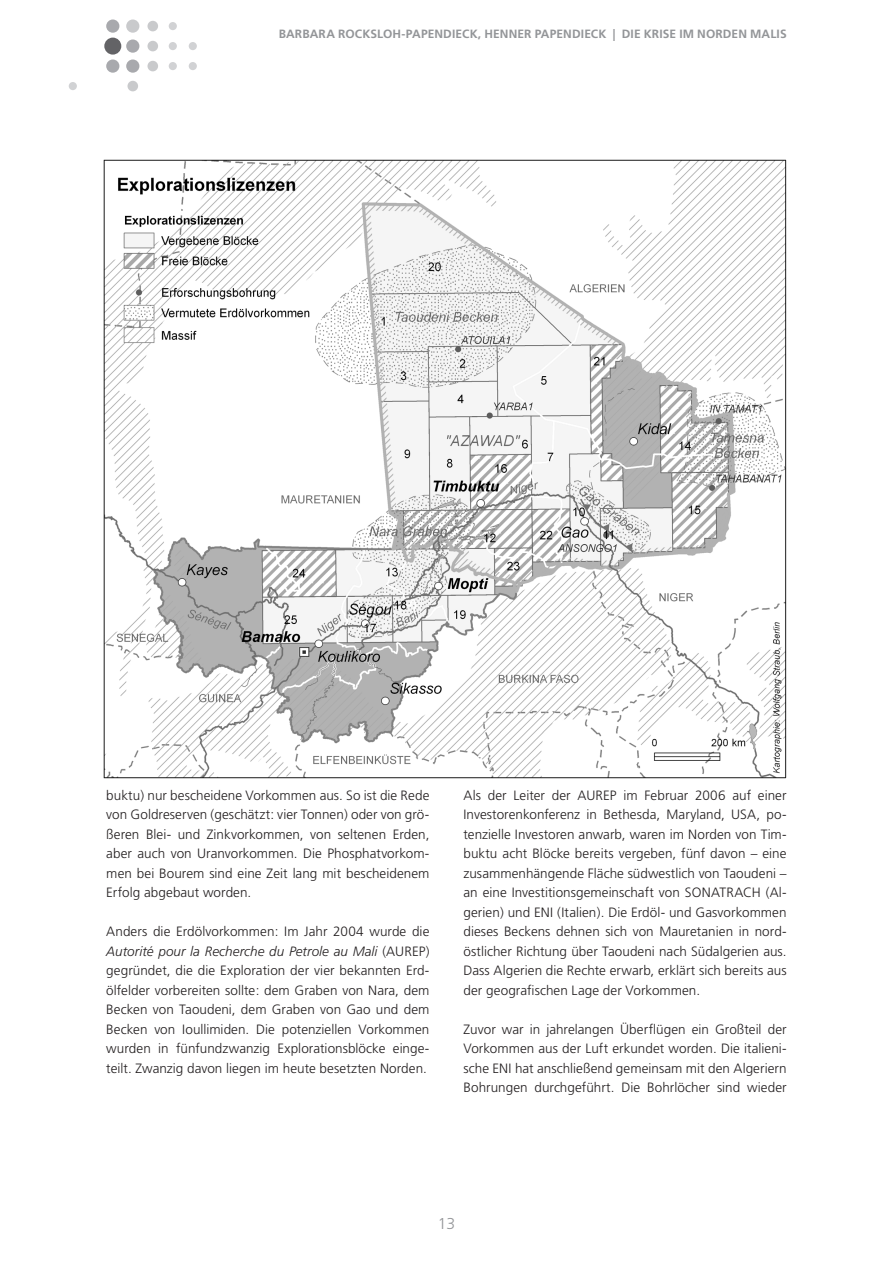
<style>
.page{position:relative;width:893px;height:1263px;background:#fff}
.page>*{position:absolute;margin:0;border:0;box-sizing:border-box;transform-origin:0 0}
.t1{font:300 15.75px "Frutiger";color:#939598}
.t2{font:300 13.5px/19.5px "Frutiger";letter-spacing:.005em;color:#231f20;text-align:justify}
.t3{font:700 12px "Frutiger";letter-spacing:.01em;color:#939598}
.s1{font-style:italic}
</style>
<div class="page">
<div style="left:104px;top:38px;width:17px;height:17px;background:#636366;border-radius:50%"></div>
<div style="left:69px;top:82px;width:8px;height:8px;background:#d1d2d4;border-radius:50%"></div>
<div style="left:127px;top:81px;width:11px;height:10px;background:#c9cacc;border-radius:50%"></div>
<div style="left:169px;top:22px;width:8px;height:8px;background:#d1d2d4;border-radius:50%"></div>
<div style="left:147px;top:21px;width:11px;height:10px;background:#c9cacc;border-radius:50%"></div>
<div style="left:189px;top:42px;width:8px;height:8px;background:#d1d2d4;border-radius:50%"></div>
<div style="left:169px;top:42px;width:8px;height:8px;background:#d1d2d4;border-radius:50%"></div>
<div style="left:147px;top:41px;width:11px;height:10px;background:#c9cacc;border-radius:50%"></div>
<div style="left:189px;top:62px;width:8px;height:8px;background:#d1d2d4;border-radius:50%"></div>
<div style="left:169px;top:62px;width:8px;height:8px;background:#d1d2d4;border-radius:50%"></div>
<div style="left:147px;top:61px;width:11px;height:10px;background:#c9cacc;border-radius:50%"></div>
<div style="left:126px;top:20px;width:13px;height:13px;background:#c9cacc;border-radius:50%"></div>
<div style="left:106px;top:20px;width:13px;height:13px;background:#a8a9ad;border-radius:50%"></div>
<div style="left:126px;top:39px;width:13px;height:14px;background:#a8a9ad;border-radius:50%"></div>
<div style="left:126px;top:59px;width:13px;height:14px;background:#a8a9ad;border-radius:50%"></div>
<div style="left:106px;top:59px;width:13px;height:14px;background:#a8a9ad;border-radius:50%"></div>
<img style="left:104px;top:159px;width:683px;height:619px">
<p class="t3" style="left:279px;top:27px;width:504px">BARBARA ROCKSLOH-PAPE NDIECK, HE NNER PAPE NDIECK | DIE KRISE IM NORDE N MALIS</p>
<p class="t2" style="left:106px;top:785px;width:325px">buktu) nur bescheidene Vorkommen aus. So ist die Rede von Goldreserven (geschätzt: vier Tonnen) oder von grö&shy;ßeren Blei- und Zinkvorkommen, von seltenen Erden, aber auch von Uranvorkommen. Die Phosphatvorkom&shy;men bei Bourem sind eine Zeit lang mit bescheidenem Erfolg abgebaut worden.</p>
<p class="t2" style="left:106px;top:922px;width:325px">Anders die Erdölvorkommen: Im Jahr 2004 wurde die <span class="s1">Autorité pour la Recherche du Petrole au Mali</span> (AUREP) gegründet, die die Exploration der vier bekannten Erd&shy;ölfelder vorbereiten sollte: dem Graben von Nara, dem Becken von Taoudeni, dem Graben von Gao und dem Becken von Ioullimiden. Die potenziellen Vorkommen wurden in fünfundzwanzig Explorationsblöcke einge&shy;teilt. Zwanzig davon liegen im heute besetzten Norden.</p>
<p class="t2" style="left:463px;top:785px;width:325px">Als der Leiter der AUREP im Februar 2006 auf einer Investorenkonferenz in Bethesda, Maryland, USA, po&shy;tenzielle Investoren anwarb, waren im Norden von Tim&shy;buktu acht Blöcke bereits vergeben, fünf davon – eine zusammenhängende Fläche südwestlich von Taoudeni – an eine Investitionsgemeinschaft von SONATRACH (Al&shy;gerien) und ENI (Italien). Die Erdöl- und Gasvorkommen dieses Beckens dehnen sich von Mauretanien in nord&shy;östlicher Richtung über Taoudeni nach Südalgerien aus.<br>Dass Algerien die Rechte erwarb, erklärt sich bereits aus der geografischen Lage der Vorkommen.</p>
<p class="t2" style="left:463px;top:1019px;width:325px">Zuvor war in jahrelangen Überflügen ein Großteil der Vorkommen aus der Luft erkundet worden. Die italieni&shy;sche ENI hat anschließend gemeinsam mit den Algeriern Bohrungen durchgeführt. Die Bohrlöcher sind wieder</p>
<p class="t1" style="left:438px;top:1214px;width:19px">13</p>
</div>
